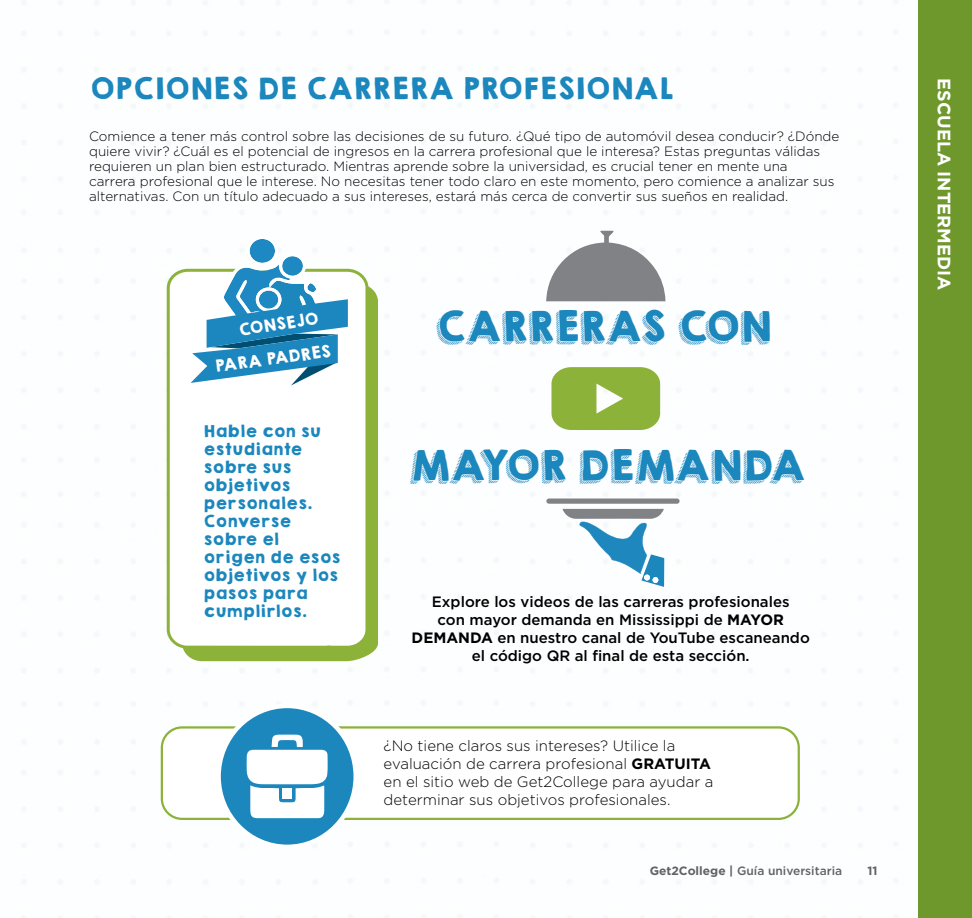
<style>
.page{position:relative;width:972px;height:918px;background:#fff}
.page>*{position:absolute;margin:0;border:0;box-sizing:border-box;transform-origin:0 0}
.t1{font:37.5px "KGHAPPY";color:#1b87bd}
.t2{font:27px "KGHAPPY Solid";color:#1b87bd}
.t3{font:700 18px "Gotham";color:#fff}
.t4{font:500 15px/18px "Gotham";color:#000;text-align:center}
.t5{font:300 15px/18px "Gotham";color:#000}
.t6{font:15px/18px "KGHAPPY Solid";color:#1b87bd}
.t7{font:15px "KGHAPPY Solid";color:#fff}
.t8{font:300 13.5px/15px "Gotham";color:#000}
.t9{font:500 12px "Gotham";color:#616264}
.t10{font:700 12px "Gotham";color:#616264}
.s1{font-weight:700}
</style>
<div class="page">
<img style="left:21px;top:0;width:877px;height:918px">
<div style="left:182px;top:284px;width:196px;height:377px;background:#8cb23a"></div>
<svg style="left:165px;top:267px;width:205px;height:383px"></svg>
<svg style="left:191px;top:236px;width:157px;height:150px"></svg>
<svg style="left:546px;top:231px;width:119px;height:70px"></svg>
<svg style="left:546px;top:498px;width:134px;height:89px"></svg>
<svg style="left:551px;top:367px;width:109px;height:63px;background:#97ba4e"></svg>
<div style="left:162px;top:727px;width:637px;height:92px;background:#fff;border-radius:20px"></div>
<div style="left:161px;top:726px;width:639px;height:94px;border:2px solid #8cb23a;border-radius:20px"></div>
<div style="left:219px;top:706px;width:137px;height:141px;background:#1b87bd;border-radius:50%"></div>
<div style="left:216px;top:704px;width:142px;height:145px;border:4px solid #fff;border-radius:50%"></div>
<svg style="left:247px;top:735px;width:81px;height:83px"></svg>
<div style="left:282px;top:788px;width:10px;height:11px;background:#fff"></div>
<div style="left:918px;top:0;width:54px;height:918px;background:#6e972c"></div>
<h2 class="t2" style="left:89px;top:68px;width:586px">OPCIONES DE CARRERA PROFESIONAL</h2>
<p class="t8" style="left:89px;top:128px;width:752px">Comience a tener más control sobre las decisiones de su futuro. ¿Qué tipo de automóvil desea conducir? ¿Dónde quiere vivir? ¿Cuál es el potencial de ingresos en la carrera profesional que le interesa? Estas preguntas válidas requieren un plan bien estructurado. Mientras aprende sobre la universidad, es crucial tener en mente una<br>carrera profesional que le interese. No necesitas tener todo claro en este momento, pero comience a analizar sus alternativas. Con un título adecuado a sus intereses, estará más cerca de convertir sus sueños en realidad.</p>
<p class="t7" style="left:237px;top:319px;width:82px;rotate:-9deg">CONSEJO</p>
<p class="t7" style="left:214px;top:355px;width:118px;rotate:-8deg">PARA PADRES</p>
<p class="t6" style="left:203px;top:422px;width:139px">Hable con su estudiante sobre sus objetivos personales.<br>Converse sobre el origen de esos objetivos y los pasos para cumplirlos.</p>
<h1 class="t1" style="left:436px;top:297px;width:337px">CARRERAS CON</h1>
<h1 class="t1" style="left:410px;top:436px;width:397px">MAYOR DEMANDA</h1>
<p class="t4" style="left:412px;top:592px;width:400px">Explore los videos de las carreras profesionales<br>con mayor demanda en Mississippi de <span class="s1">MAYOR DEMANDA</span> en nuestro canal de YouTube escaneando el código QR al final de esta sección.</p>
<p class="t5" style="left:384px;top:737px;width:331px">¿No tiene claros sus intereses? Utilice la evaluación de carrera profesional <span class="s1">GRATUITA </span>en el sitio web de Get2College para ayudar a determinar sus objetivos profesionales.</p>
<p class="t9" style="left:650px;top:863px;width:194px"><span class="s1">Get2College |</span> Guía universitaria</p>
<p class="t10" style="left:867px;top:864px;width:12px">11</p>
<h3 class="t3" style="left:955px;top:78px;width:214px;rotate:90deg">ESCUELA INTERMEDIA</h3>
</div>
